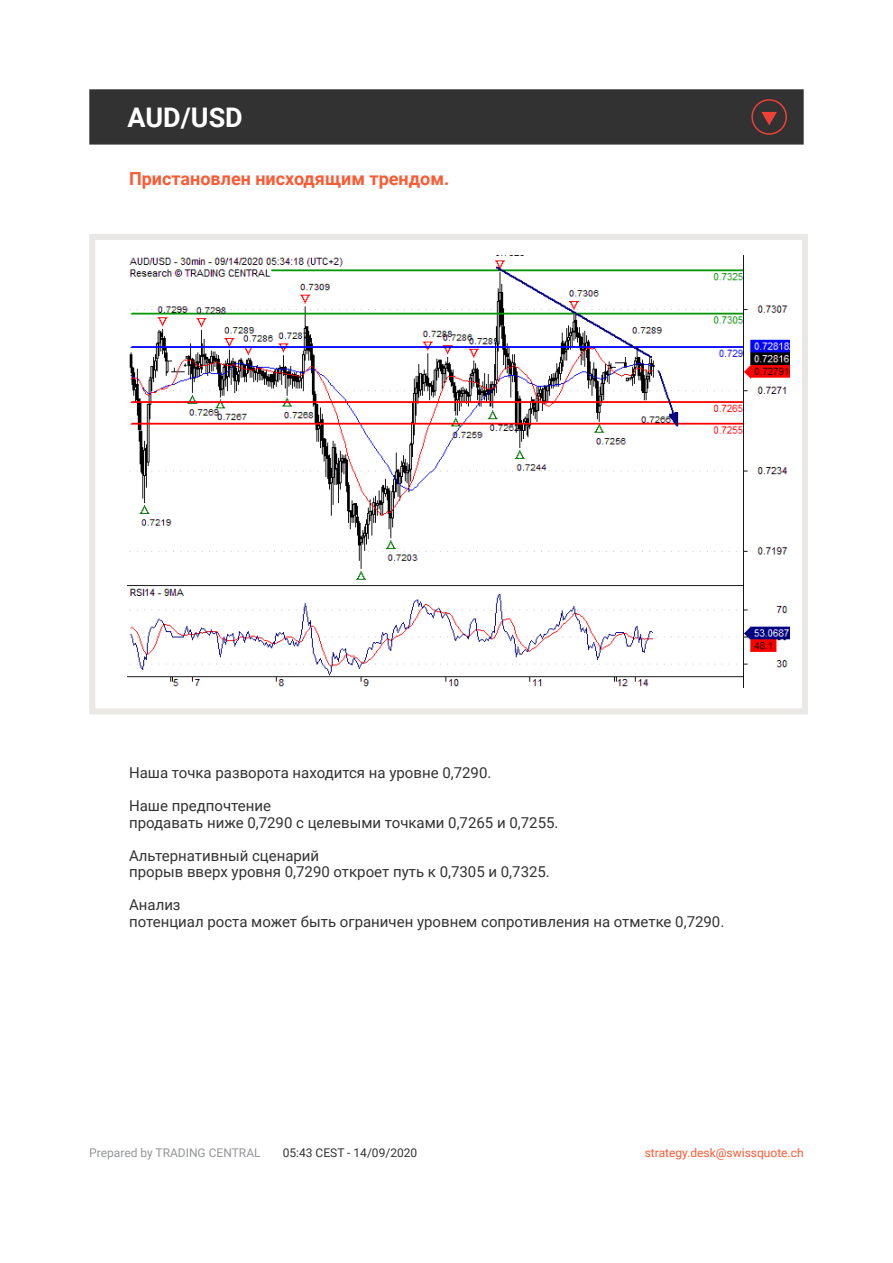
<style>
.page{position:relative;width:893px;height:1263px;background:#fff}
.page>*{position:absolute;margin:0;border:0;box-sizing:border-box;transform-origin:0 0}
.t1{font:700 27px "Roboto";color:#fff}
.t2{font:700 18px "Roboto";color:#fa5b35}
.t3{font:15px/16.5px "Roboto";color:#323232}
.t4{font:12px "Roboto";color:#fa5b35}
.t5{font:12px "Roboto";color:#939598}
.t6{font:12px "Roboto";color:#323232}
</style>
<div class="page">
<div style="left:89px;top:234px;width:719px;height:480px;border:6px solid #e9e8e7"></div>
<div style="left:89px;top:89px;width:715px;height:56px;background:#323232;border:2px solid #323232"></div>
<img style="left:128px;top:255px;width:661px;height:432px">
<svg style="left:751px;top:99px;width:36px;height:36px"></svg>
<h1 class="t1" style="left:128px;top:98px;width:117px">AUD/USD</h1>
<p class="t2" style="left:129px;top:166px;width:322px">Пристановлен нисходящим трендом.</p>
<p class="t3" style="left:129px;top:764px;width:364px">Наша точка разворота находится на уровне 0,7290.</p>
<p class="t3" style="left:129px;top:797px;width:431px">Наше предпочтение<br>продавать ниже 0,7290 с целевыми точками 0,7265 и 0,7255.</p>
<p class="t3" style="left:129px;top:846px;width:422px">Альтернативный сценарий<br>прорыв вверх уровня 0,7290 откроет путь к 0,7305 и 0,7325.</p>
<p class="t3" style="left:129px;top:896px;width:597px">Анализ<br>потенциал роста может быть ограничен уровнем сопротивления на отметке 0,7290.</p>
<p class="t5" style="left:89px;top:1144px;width:173px">Prepared by TRADING CENTRAL</p>
<p class="t6" style="left:283px;top:1144px;width:136px">05:43 CEST - 14/09/2020</p>
<p class="t4" style="left:645px;top:1144px;width:160px">strategy.desk@swissquote.ch</p>
</div>
